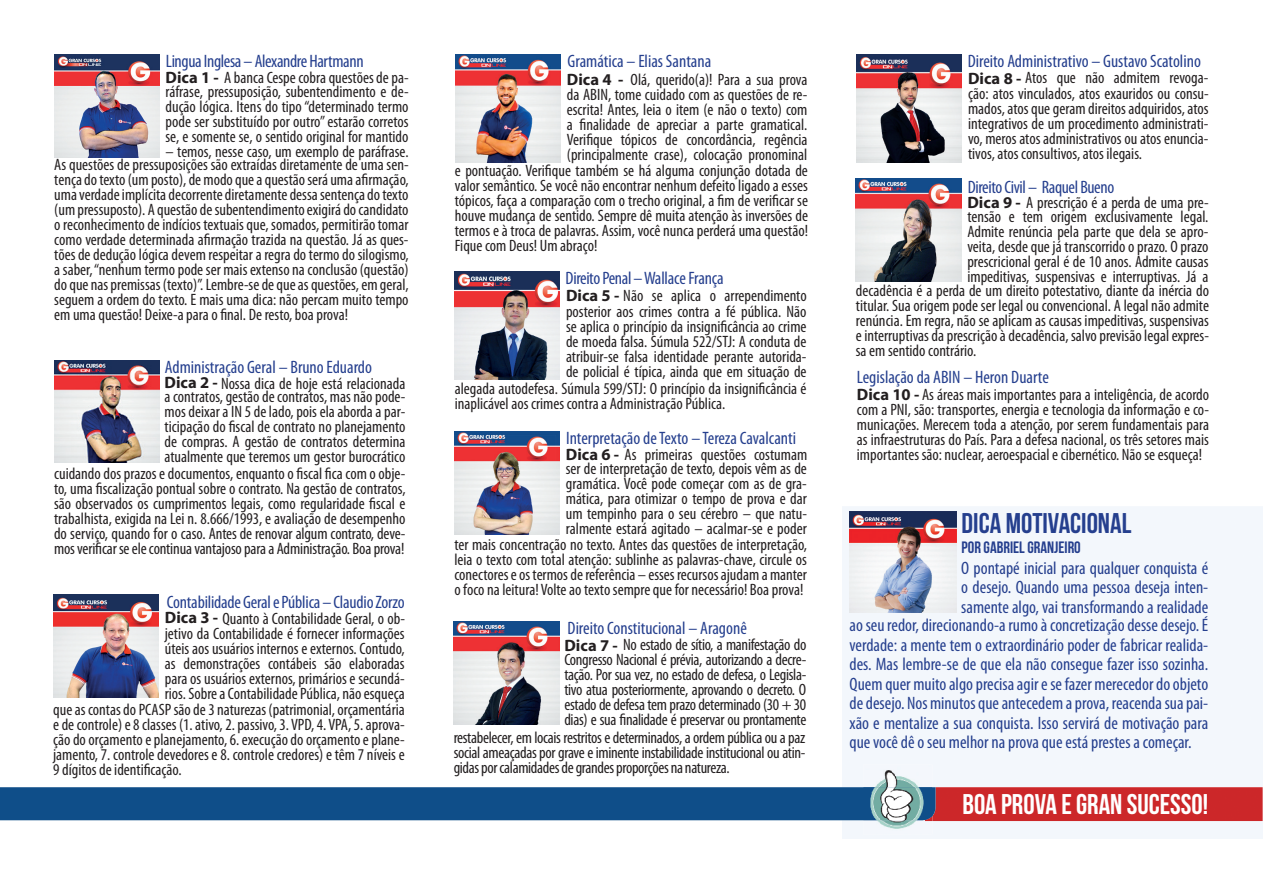
<style>
.page{position:relative;width:1263px;height:893px;background:#fff}
.page>*{position:absolute;margin:0;border:0;box-sizing:border-box;transform-origin:0 0}
.t1{font:700 28.5px "Bebas Neue";color:#fff}
.t2{font:700 28.5px "Bebas Neue";color:#253f8e}
.t3{font:condensed 18px "Myriad Pro";color:#253f8e}
.t4{font:condensed 18px "Myriad Pro";letter-spacing:-.02em;color:#253f8e}
.t5{font:condensed 16.5px/15px "Myriad Pro";color:#231f20;text-align:justify}
.t6{font:condensed 16.5px "Myriad Pro";letter-spacing:-.02em;color:#231f20}
.t7{font:700 16.5px "Bebas Neue";color:#253f8e}
.s1{font-weight:700;font-stretch:normal}
</style>
<div class="page">
<img style="left:454px;top:431px;width:105px;height:103px">
<img style="left:54px;top:54px;width:105px;height:103px">
<img style="left:856px;top:178px;width:105px;height:103px">
<img style="left:54px;top:595px;width:105px;height:103px">
<img style="left:454px;top:621px;width:105px;height:103px">
<img style="left:456px;top:55px;width:105px;height:108px">
<img style="left:857px;top:55px;width:105px;height:108px">
<img style="left:455px;top:272px;width:105px;height:107px">
<img style="left:54px;top:360px;width:105px;height:102px">
<div style="left:842px;top:507px;width:421px;height:332px;background:#f3f7fc"></div>
<div style="left:935px;top:787px;width:328px;height:34px;background:#cc2729"></div>
<img style="left:863px;top:765px;width:69px;height:69px">
<svg style="left:0;top:787px;width:935px;height:34px;background:#1d588e"></svg>
<img style="left:849px;top:512px;width:107px;height:101px">
<p class="t4" style="left:166px;top:52px;width:199px">Lingua Inglesa – Alexandre Hartmann</p>
<p class="t5" style="left:166px;top:70px;width:245px"><span class="s1">Dica 1 -</span> A banca Cespe cobra questões de pa-</p>
<p class="t5" style="left:165px;top:84px;width:245px">ráfrase, pressuposição, subentendimento e de&shy;dução lógica. Itens do tipo “determinado termo pode ser substituído por outro” estarão corretos se, e somente se, o sentido original for mantido</p>
<p class="t5" style="left:165px;top:144px;width:245px">– temos, nesse caso, um exemplo de paráfrase.</p>
<p class="t5" style="left:54px;top:157px;width:356px">As questões de pressuposições são extraídas diretamente de uma sen&shy;tença do texto (um posto), de modo que a questão será uma afirmação, uma verdade implícita decorrente diretamente dessa sentença do texto (um pressuposto). A questão de subentendimento exigirá do candidato o reconhecimento de indícios textuais que, somados, permitirão tomar como verdade determinada afirmação trazida na questão. Já as ques&shy;tões de dedução lógica devem respeitar a regra do termo do silogismo, a saber, “nenhum termo pode ser mais extenso na conclusão (questão) do que nas premissas (texto)”. Lembre-se de que as questões, em geral, seguem a ordem do texto. E mais uma dica: não percam muito tempo em uma questão! Deixe-a para o final. De resto, boa prova!</p>
<p class="t3" style="left:165px;top:358px;width:209px">Administração Geral – Bruno Eduardo</p>
<p class="t5" style="left:165px;top:376px;width:242px"><span class="s1">Dica 2 -</span> Nossa dica de hoje está relacionada</p>
<p class="t5" style="left:164px;top:390px;width:242px">a contratos, gestão de contratos, mas não pode&shy;mos deixar a IN 5 de lado, pois ela aborda a par&shy;ticipação do fiscal de contrato no planejamento de compras. A gestão de contratos determina atualmente que teremos um gestor burocrático</p>
<p class="t5" style="left:54px;top:466px;width:353px">cuidando dos prazos e documentos, enquanto o fiscal fica com o obje&shy;to, uma fiscalização pontual sobre o contrato. Na gestão de contratos, são observados os cumprimentos legais, como regularidade fiscal e trabalhista, exigida na Lei n. 8.666/1993, e avaliação de desempenho do serviço, quando for o caso. Antes de renovar algum contrato, deve&shy;mos verificar se ele continua vantajoso para a Administração. Boa prova!</p>
<p class="t3" style="left:167px;top:592px;width:239px">Contabilidade Geral e Pública – Claudio Zorzo</p>
<p class="t5" style="left:165px;top:611px;width:242px"><span class="s1">Dica 3 -</span> Quanto à Contabilidade Geral, o ob-</p>
<p class="t5" style="left:165px;top:626px;width:241px">jetivo da Contabilidade é fornecer informações úteis aos usuários internos e externos. Contudo, as demonstrações contábeis são elaboradas para os usuários externos, primários e secundá&shy;rios. Sobre a Contabilidade Pública, não esqueça</p>
<p class="t5" style="left:53px;top:703px;width:353px">que as contas do PCASP são de 3 naturezas (patrimonial, orçamentária e de controle) e 8 classes (1. ativo, 2. passivo, 3. VPD, 4. VPA, 5. aprova&shy;ção do orçamento e planejamento, 6. execução do orçamento e plane&shy;jamento, 7. controle devedores e 8. controle credores) e têm 7 níveis e 9 dígitos de identificação.</p>
<p class="t3" style="left:567px;top:52px;width:145px">Gramática – Elias Santana</p>
<p class="t3" style="left:968px;top:52px;width:235px">Direito Administrativo – Gustavo Scatolino</p>
<p class="t5" style="left:567px;top:72px;width:242px"><span class="s1">Dica 4 -</span> Olá, querido(a)! Para a sua prova</p>
<p class="t5" style="left:968px;top:71px;width:242px"><span class="s1">Dica 8 -</span> Atos que não admitem revoga-</p>
<p class="t5" style="left:567px;top:87px;width:242px">da ABIN, tome cuidado com as questões de re&shy;escrita! Antes, leia o item (e não o texto) com a finalidade de apreciar a parte gramatical.<br>Verifique tópicos de concordância, regência (principalmente crase), colocação pronominal</p>
<p class="t5" style="left:968px;top:86px;width:242px">ção: atos vinculados, atos exauridos ou consu&shy;mados, atos que geram direitos adquiridos, atos integrativos de um procedimento administrati&shy;vo, meros atos administrativos ou atos enuncia&shy;tivos, atos consultivos, atos ilegais.</p>
<p class="t5" style="left:455px;top:163px;width:355px">e pontuação. Verifique também se há alguma conjunção dotada de valor semântico. Se você não encontrar nenhum defeito ligado a esses tópicos, faça a comparação com o trecho original, a fim de verificar se houve mudança de sentido. Sempre dê muita atenção às inversões de termos e à troca de palavras. Assim, você nunca perderá uma questão!<br>Fique com Deus! Um abraço!</p>
<p class="t4" style="left:968px;top:177px;width:148px">Direito Civil – Raquel Bueno</p>
<p class="t5" style="left:967px;top:195px;width:243px"><span class="s1">Dica 9 -</span> A prescrição é a perda de uma pre-</p>
<p class="t5" style="left:967px;top:209px;width:243px">tensão e tem origem exclusivamente legal.<br>Admite renúncia pela parte que dela se apro&shy;veita, desde que já transcorrido o prazo. O prazo prescricional geral é de 10 anos. Admite causas impeditivas, suspensivas e interruptivas. Já a</p>
<p class="t4" style="left:566px;top:268px;width:160px">Direito Penal – Wallace França</p>
<p class="t5" style="left:856px;top:283px;width:355px">decadência é a perda de um direito potestativo, diante da inércia do titular. Sua origem pode ser legal ou convencional. A legal não admite renúncia. Em regra, não se aplicam as causas impeditivas, suspensivas e interruptivas da prescrição à decadência, salvo previsão legal expres&shy;sa em sentido contrário.</p>
<p class="t5" style="left:566px;top:289px;width:242px"><span class="s1">Dica 5 -</span> Não se aplica o arrependimento</p>
<p class="t5" style="left:566px;top:304px;width:242px">posterior aos crimes contra a fé pública. Não se aplica o princípio da insignificância ao crime de moeda falsa. Súmula 522/STJ: A conduta de atribuir-se falsa identidade perante autorida&shy;de policial é típica, ainda que em situação de</p>
<p class="t3" style="left:857px;top:368px;width:194px">Legislação da ABIN – Heron Duarte</p>
<p class="t5" style="left:455px;top:382px;width:353px">alegada autodefesa. Súmula 599/STJ: O princípio da insignificância é inaplicável aos crimes contra a Administração Pública.</p>
<p class="t5" style="left:857px;top:388px;width:354px"><span class="s1">Dica 10 -</span> As áreas mais importantes para a inteligência, de acordo</p>
<p class="t5" style="left:857px;top:402px;width:354px">com a PNI, são: transportes, energia e tecnologia da informação e co&shy;municações. Merecem toda a atenção, por serem fundamentais para as infraestruturas do País. Para a defesa nacional, os três setores mais importantes são: nuclear, aeroespacial e cibernético. Não se esqueça!</p>
<p class="t3" style="left:566px;top:429px;width:231px">Interpretação de Texto – Tereza Cavalcanti</p>
<p class="t5" style="left:566px;top:447px;width:243px"><span class="s1">Dica 6 -</span> As primeiras questões costumam</p>
<p class="t5" style="left:566px;top:461px;width:243px">ser de interpretação de texto, depois vêm as de gramática. Você pode começar com as de gra&shy;mática, para otimizar o tempo de prova e dar um tempinho para o seu cérebro – que natu&shy;ralmente estará agitado – acalmar-se e poder</p>
<h1 class="t2" style="left:962px;top:507px;width:171px">DICA MOTIVACIONAL</h1>
<p class="t7" style="left:962px;top:538px;width:121px">POR GABRIEL GRANJEIRO</p>
<p class="t5" style="left:454px;top:538px;width:354px">ter mais concentração no texto. Antes das questões de interpretação, leia o texto com total atenção: sublinhe as palavras-chave, circule os conectores e os termos de referência – esses recursos ajudam a manter o foco na leitura! Volte ao texto sempre que for necessário! Boa prova!</p>
<p class="t3" style="left:961px;top:558px;width:248px">O pontapé inicial para qualquer conquista é</p>
<p class="t3" style="left:961px;top:577px;width:248px">o desejo. Quando uma pessoa deseja inten-</p>
<p class="t3" style="left:961px;top:597px;width:249px">samente algo, vai transformando a realidade</p>
<p class="t3" style="left:849px;top:615px;width:360px">ao seu redor, direcionando-a rumo à concretização desse desejo. É</p>
<p class="t3" style="left:849px;top:635px;width:360px">verdade: a mente tem o extraordinário poder de fabricar realida-</p>
<p class="t3" style="left:849px;top:654px;width:360px">des. Mas lembre-se de que ela não consegue fazer isso sozinha.</p>
<p class="t3" style="left:849px;top:674px;width:360px">Quem quer muito algo precisa agir e se fazer merecedor do objeto</p>
<p class="t3" style="left:849px;top:693px;width:360px">de desejo. Nos minutos que antecedem a prova, reacenda sua pai-</p>
<p class="t3" style="left:849px;top:713px;width:360px">xão e mentalize a sua conquista. Isso servirá de motivação para</p>
<p class="t3" style="left:849px;top:732px;width:343px">que você dê o seu melhor na prova que está prestes a começar.</p>
<p class="t3" style="left:567px;top:619px;width:181px">Direito Constitucional – Aragonê</p>
<p class="t6" style="left:564px;top:635px;width:243px"><span class="s1">Dica 7 -</span> No estado de sítio, a manifestação do</p>
<p class="t5" style="left:564px;top:652px;width:243px">Congresso Nacional é prévia, autorizando a decre&shy;tação. Por sua vez, no estado de defesa, o Legisla&shy;tivo atua posteriormente, aprovando o decreto. O estado de defesa tem prazo determinado (30 + 30 dias) e sua finalidade é preservar ou prontamente</p>
<p class="t5" style="left:454px;top:730px;width:353px">restabelecer, em locais restritos e determinados, a ordem pública ou a paz social ameaçadas por grave e iminente instabilidade institucional ou atin&shy;gidas por calamidades de grandes proporções na natureza.</p>
<h1 class="t1" style="left:962px;top:788px;width:247px">BOA PROVA E GRAN SUCESSO!</h1>
</div>
